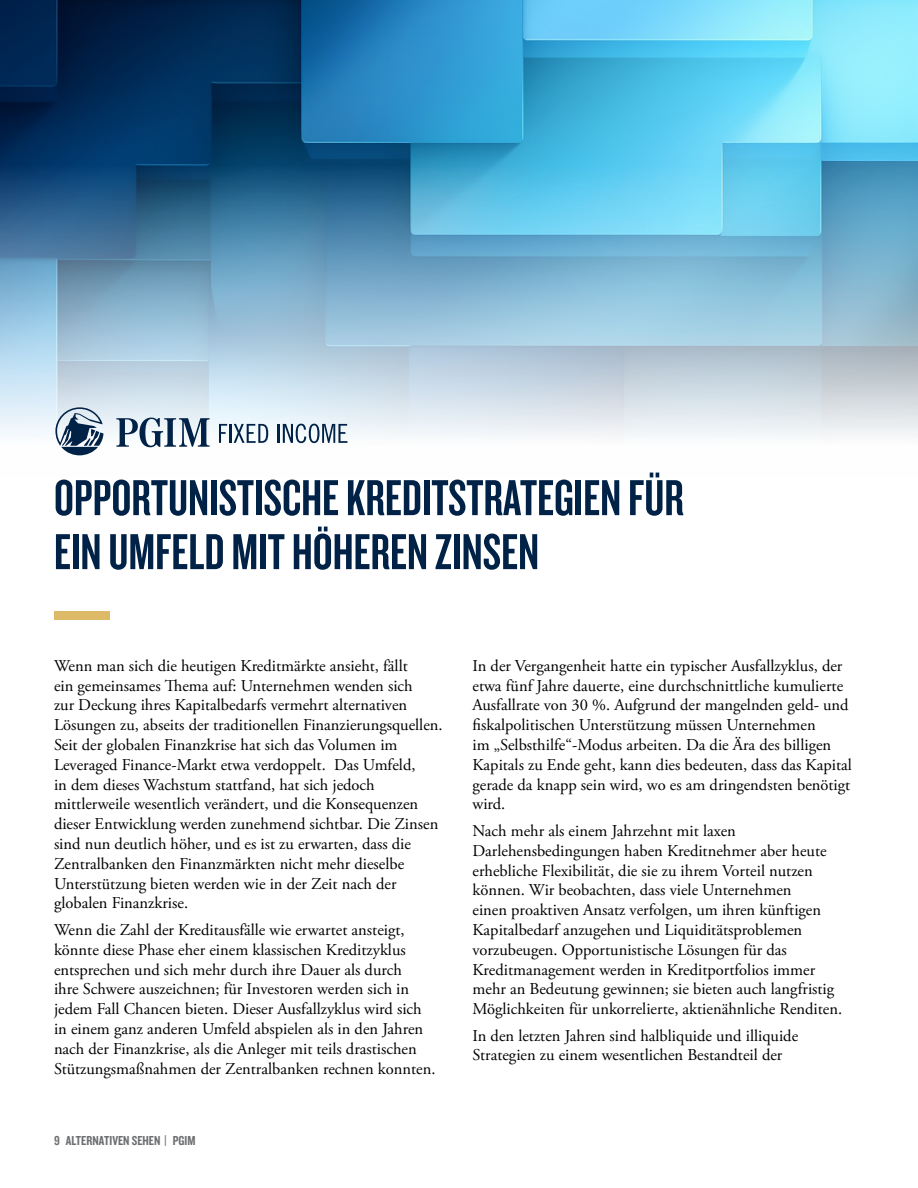
<style>
.page{position:relative;width:918px;height:1188px;background:#fff}
.page>*{position:absolute;margin:0;border:0;box-sizing:border-box;transform-origin:0 0}
.t1{font:52.5px/54px "Knockout HTF48 Featherweight";color:#002247}
.t2{font:16.5px/19.8px "Adobe Garamond Pro";color:#000}
.t3{font:13.5px "Knockout 49 Liteweight";color:#6d6e71}
</style>
<div class="page">
<img style="left:0;top:0;width:918px;height:456px">
<div style="left:54px;top:611px;width:55px;height:9px;background:#ddba68"></div>
<svg style="left:219px;top:424px;width:49px;height:19px"></svg>
<svg style="left:277px;top:424px;width:70px;height:19px"></svg>
<svg style="left:55px;top:407px;width:49px;height:48px"></svg>
<svg style="left:116px;top:418px;width:94px;height:29px"></svg>
<p class="t1" style="left:54px;top:472px;width:631px">OPPORTUNISTISCHE KREDITSTRATEGIEN FÜR<br>EIN UMFELD MIT HÖHEREN ZINSEN</p>
<p class="t2" style="left:54px;top:656px;width:390px">Wenn man sich die heutigen Kreditmärkte ansieht, fällt<br>ein gemeinsames Thema auf: Unternehmen wenden sich<br>zur Deckung ihres Kapitalbedarfs vermehrt alternativen Lösungen zu, abseits der traditionellen Finanzierungsquellen.<br>Seit der globalen Finanzkrise hat sich das Volumen im Leveraged Finance-Markt etwa verdoppelt. Das Umfeld,<br>in dem dieses Wachstum stattfand, hat sich jedoch mittlerweile wesentlich verändert, und die Konsequenzen dieser Entwicklung werden zunehmend sichtbar. Die Zinsen sind nun deutlich höher, und es ist zu erwarten, dass die Zentralbanken den Finanzmärkten nicht mehr dieselbe Unterstützung bieten werden wie in der Zeit nach der globalen Finanzkrise.</p>
<p class="t2" style="left:54px;top:920px;width:383px">Wenn die Zahl der Kreditausfälle wie erwartet ansteigt, könnte diese Phase eher einem klassischen Kreditzyklus entsprechen und sich mehr durch ihre Dauer als durch<br>ihre Schwere auszeichnen; für Investoren werden sich in jedem Fall Chancen bieten. Dieser Ausfallzyklus wird sich in einem ganz anderen Umfeld abspielen als in den Jahren nach der Finanzkrise, als die Anleger mit teils drastischen Stützungsmaßnahmen der Zentralbanken rechnen konnten.</p>
<p class="t3" style="left:54px;top:1132px;width:143px">9 ALTERNATIVEN SEHEN | PGIM</p>
<p class="t2" style="left:472px;top:656px;width:381px">In der Vergangenheit hatte ein typischer Ausfallzyklus, der etwa fünf Jahre dauerte, eine durchschnittliche kumulierte Ausfallrate von 30 %. Aufgrund der mangelnden geld- und fiskalpolitischen Unterstützung müssen Unternehmen<br>im „Selbsthilfe“-Modus arbeiten. Da die Ära des billigen Kapitals zu Ende geht, kann dies bedeuten, dass das Kapital gerade da knapp sein wird, wo es am dringendsten benötigt wird.</p>
<p class="t2" style="left:472px;top:821px;width:371px">Nach mehr als einem Jahrzehnt mit laxen Darlehensbedingungen haben Kreditnehmer aber heute erhebliche Flexibilität, die sie zu ihrem Vorteil nutzen können. Wir beobachten, dass viele Unternehmen<br>einen proaktiven Ansatz verfolgen, um ihren künftigen Kapitalbedarf anzugehen und Liquiditätsproblemen vorzubeugen. Opportunistische Lösungen für das Kreditmanagement werden in Kreditportfolios immer mehr an Bedeutung gewinnen; sie bieten auch langfristig Möglichkeiten für unkorrelierte, aktienähnliche Renditen.</p>
<p class="t2" style="left:472px;top:1026px;width:327px">In den letzten Jahren sind halbliquide und illiquide<br>Strategien zu einem wesentlichen Bestandteil der</p>
</div>
